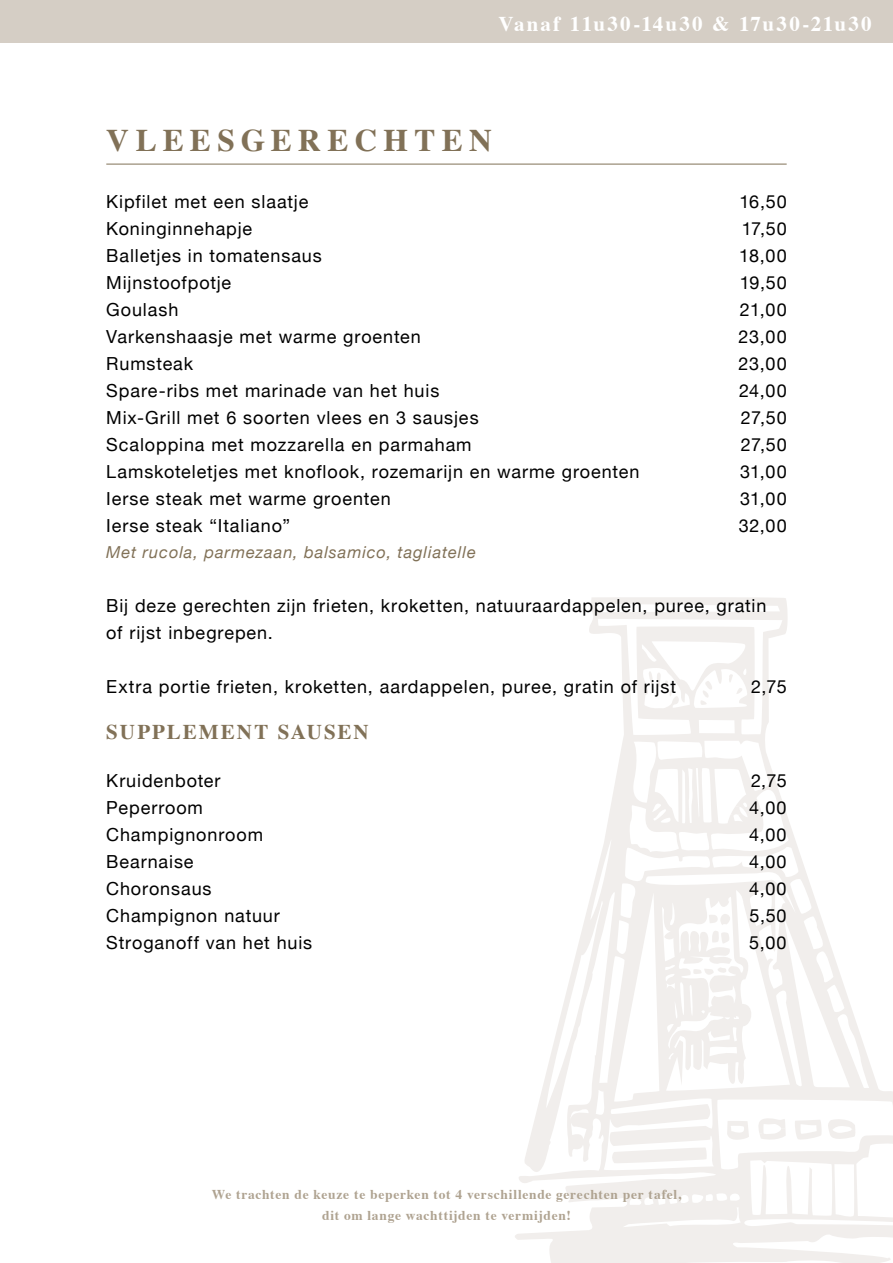
<style>
.page{position:relative;width:893px;height:1263px;background:#fff}
.page>*{position:absolute;margin:0;border:0;box-sizing:border-box;transform-origin:0 0}
.t1{font:700 31.5px "Times";letter-spacing:.195em;color:#817157}
.t2{font:700 21px "Times";letter-spacing:.105em;color:#fff}
.t3{font:700 21px "Times";letter-spacing:.095em;color:#817157}
.t4{font:18px/27px "Helvetica Neue";letter-spacing:.05em;color:#000}
.t5{font:italic 16.5px "Helvetica Neue";letter-spacing:.055em;color:#817157}
.t6{font:700 13.5px/21px "Times";letter-spacing:.055em;color:#afa391;text-align:center}
</style>
<div class="page">
<svg style="left:515px;top:597px;width:378px;height:666px"></svg>
<svg style="left:693px;top:954px;width:39px;height:24px"></svg>
<svg style="left:757px;top:1117px;width:29px;height:25px"></svg>
<svg style="left:700px;top:681px;width:12px;height:24px"></svg>
<svg style="left:728px;top:674px;width:16px;height:20px"></svg>
<svg style="left:648px;top:671px;width:32px;height:34px"></svg>
<svg style="left:794px;top:1118px;width:61px;height:25px"></svg>
<svg style="left:709px;top:912px;width:21px;height:31px"></svg>
<svg style="left:727px;top:1121px;width:22px;height:23px"></svg>
<hr style="left:106px;top:164px;width:681px;height:1px;background:#817157">
<div style="left:0;top:0;width:893px;height:43px;background:#d5cec5"></div>
<p class="t2" style="left:498px;top:4px;width:375px">Vanaf 11u30-14u30 &amp; 17u30-21u30</p>
<h1 class="t1" style="left:106px;top:110px;width:387px">VLEESGERECHTEN</h1>
<p class="t4" style="left:106px;top:189px;width:204px">Kipfilet met een slaatje</p>
<p class="t4" style="left:739px;top:189px;width:49px">16,50</p>
<p class="t4" style="left:106px;top:216px;width:147px">Koninginnehapje</p>
<p class="t4" style="left:742px;top:216px;width:46px">17,50</p>
<p class="t4" style="left:106px;top:243px;width:217px">Balletjes in tomatensaus</p>
<p class="t4" style="left:739px;top:243px;width:49px">18,00</p>
<p class="t4" style="left:106px;top:270px;width:127px">Mijnstoofpotje</p>
<p class="t4" style="left:740px;top:270px;width:48px">19,50</p>
<p class="t4" style="left:106px;top:297px;width:74px">Goulash</p>
<p class="t4" style="left:740px;top:297px;width:48px">21,00</p>
<p class="t4" style="left:106px;top:324px;width:316px">Varkenshaasje met warme groenten</p>
<p class="t4" style="left:738px;top:324px;width:50px">23,00</p>
<p class="t4" style="left:106px;top:351px;width:88px">Rumsteak</p>
<p class="t4" style="left:738px;top:351px;width:50px">23,00</p>
<p class="t4" style="left:106px;top:378px;width:335px">Spare-ribs met marinade van het huis</p>
<p class="t4" style="left:739px;top:378px;width:49px">24,00</p>
<p class="t4" style="left:106px;top:405px;width:374px">Mix-Grill met 6 soorten vlees en 3 sausjes</p>
<p class="t4" style="left:741px;top:405px;width:47px">27,50</p>
<p class="t4" style="left:106px;top:432px;width:367px">Scaloppina met mozzarella en parmaham</p>
<p class="t4" style="left:741px;top:432px;width:47px">27,50</p>
<p class="t4" style="left:106px;top:459px;width:535px">Lamskoteletjes met knoflook, rozemarijn en warme groenten</p>
<p class="t4" style="left:740px;top:459px;width:48px">31,00</p>
<p class="t4" style="left:106px;top:486px;width:286px">Ierse steak met warme groenten</p>
<p class="t4" style="left:740px;top:486px;width:48px">31,00</p>
<p class="t4" style="left:106px;top:513px;width:185px">Ierse steak “Italiano”</p>
<p class="t4" style="left:739px;top:513px;width:49px">32,00</p>
<p class="t5" style="left:106px;top:540px;width:371px">Met rucola, parmezaan, balsamico, tagliatelle</p>
<p class="t4" style="left:106px;top:593px;width:662px">Bij deze gerechten zijn frieten, kroketten, natuuraardappelen, puree, gratin of rijst inbegrepen.</p>
<p class="t4" style="left:106px;top:674px;width:571px">Extra portie frieten, kroketten, aardappelen, puree, gratin of rijst</p>
<p class="t4" style="left:751px;top:674px;width:37px">2,75</p>
<p class="t3" style="left:106px;top:712px;width:264px">SUPPLEMENT SAUSEN</p>
<p class="t4" style="left:106px;top:768px;width:116px">Kruidenboter</p>
<p class="t4" style="left:751px;top:768px;width:37px">2,75</p>
<p class="t4" style="left:106px;top:795px;width:98px">Peperroom</p>
<p class="t4" style="left:749px;top:795px;width:39px">4,00</p>
<p class="t4" style="left:106px;top:822px;width:158px">Champignonroom</p>
<p class="t4" style="left:749px;top:822px;width:39px">4,00</p>
<p class="t4" style="left:106px;top:849px;width:89px">Bearnaise</p>
<p class="t4" style="left:749px;top:849px;width:39px">4,00</p>
<p class="t4" style="left:106px;top:876px;width:107px">Choronsaus</p>
<p class="t4" style="left:749px;top:876px;width:39px">4,00</p>
<p class="t4" style="left:106px;top:903px;width:175px">Champignon natuur</p>
<p class="t4" style="left:749px;top:903px;width:39px">5,50</p>
<p class="t4" style="left:106px;top:930px;width:207px">Stroganoff van het huis</p>
<p class="t4" style="left:749px;top:930px;width:39px">5,00</p>
<p class="t6" style="left:212px;top:1183px;width:471px">We trachten de keuze te beperken tot 4 verschillende gerechten per tafel, dit om lange wachttijden te vermijden!</p>
</div>
